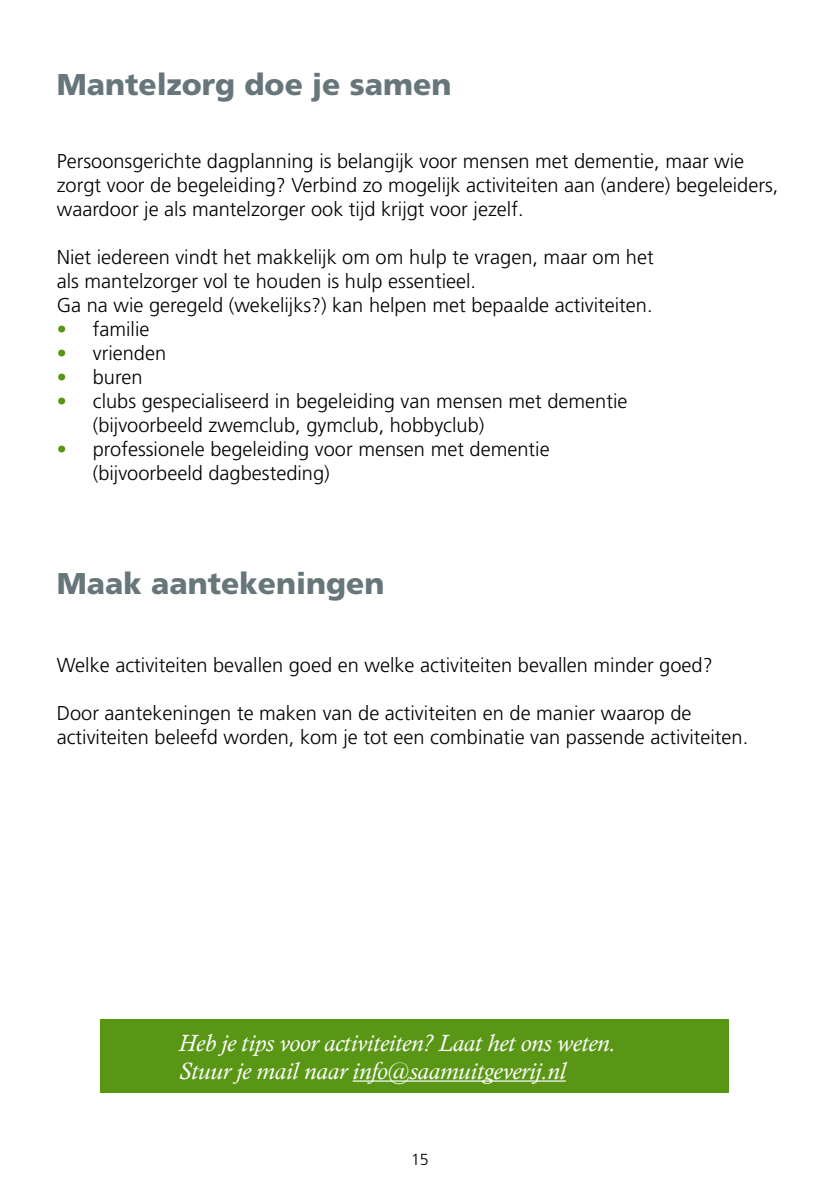
<style>
.page{position:relative;width:840px;height:1191px;background:#fff}
.page>*{position:absolute;margin:0;border:0;box-sizing:border-box;transform-origin:0 0}
.t1{font:900 30px "Frutiger LT Std";color:#67767b}
.t2{font:italic 24px/28px "Calisto";color:#fff}
.t3{font:300 20px/24px "Frutiger LT Std";color:#000}
.t4{font:300 16px "Frutiger LT Std";color:#000}
.s1{color:#5a9616}
</style>
<div class="page">
<div style="left:101px;top:1019px;width:627px;height:74px;background:#5a9616"></div>
<hr style="left:352px;top:1080px;width:213px;height:1px;background:#fff">
<h1 class="t1" style="left:57px;top:66px;width:396px">Mantelzorg doe je samen</h1>
<p class="t3" style="left:57px;top:149px;width:722px">Persoonsgerichte dagplanning is belangijk voor mensen met dementie, maar wie zorgt voor de begeleiding? Verbind zo mogelijk activiteiten aan (andere) begeleiders, waardoor je als mantelzorger ook tijd krijgt voor jezelf.</p>
<p class="t3" style="left:57px;top:245px;width:598px">Niet iedereen vindt het makkelijk om om hulp te vragen, maar om het als mantelzorger vol te houden is hulp essentieel.<br>Ga na wie geregeld (wekelijks?) kan helpen met bepaalde activiteiten.</p>
<p class="t3" style="left:57px;top:317px;width:94px"><span class="s1">•</span> familie</p>
<p class="t3" style="left:57px;top:341px;width:111px"><span class="s1">•</span> vrienden</p>
<p class="t3" style="left:57px;top:365px;width:87px"><span class="s1">•</span> buren</p>
<p class="t3" style="left:93px;top:389px;width:536px;text-indent:-36px"><span class="s1">•</span> clubs gespecialiseerd in begeleiding van mensen met dementie (bijvoorbeeld zwemclub, gymclub, hobbyclub)</p>
<p class="t3" style="left:93px;top:437px;width:458px;text-indent:-36px"><span class="s1">•</span> professionele begeleiding voor mensen met dementie (bijvoorbeeld dagbesteding)</p>
<h1 class="t1" style="left:57px;top:565px;width:329px">Maak aantekeningen</h1>
<p class="t3" style="left:57px;top:653px;width:657px">Welke activiteiten bevallen goed en welke activiteiten bevallen minder goed?</p>
<p class="t3" style="left:57px;top:701px;width:692px">Door aantekeningen te maken van de activiteiten en de manier waarop de activiteiten beleefd worden, kom je tot een combinatie van passende activiteiten.</p>
<p class="t2" style="left:178px;top:1029px;width:438px">Heb je tips voor activiteiten? Laat het ons weten.<br>Stuur je mail naar info@saamuitgeverij.nl</p>
<p class="t4" style="left:411px;top:1150px;width:19px">15</p>
</div>
